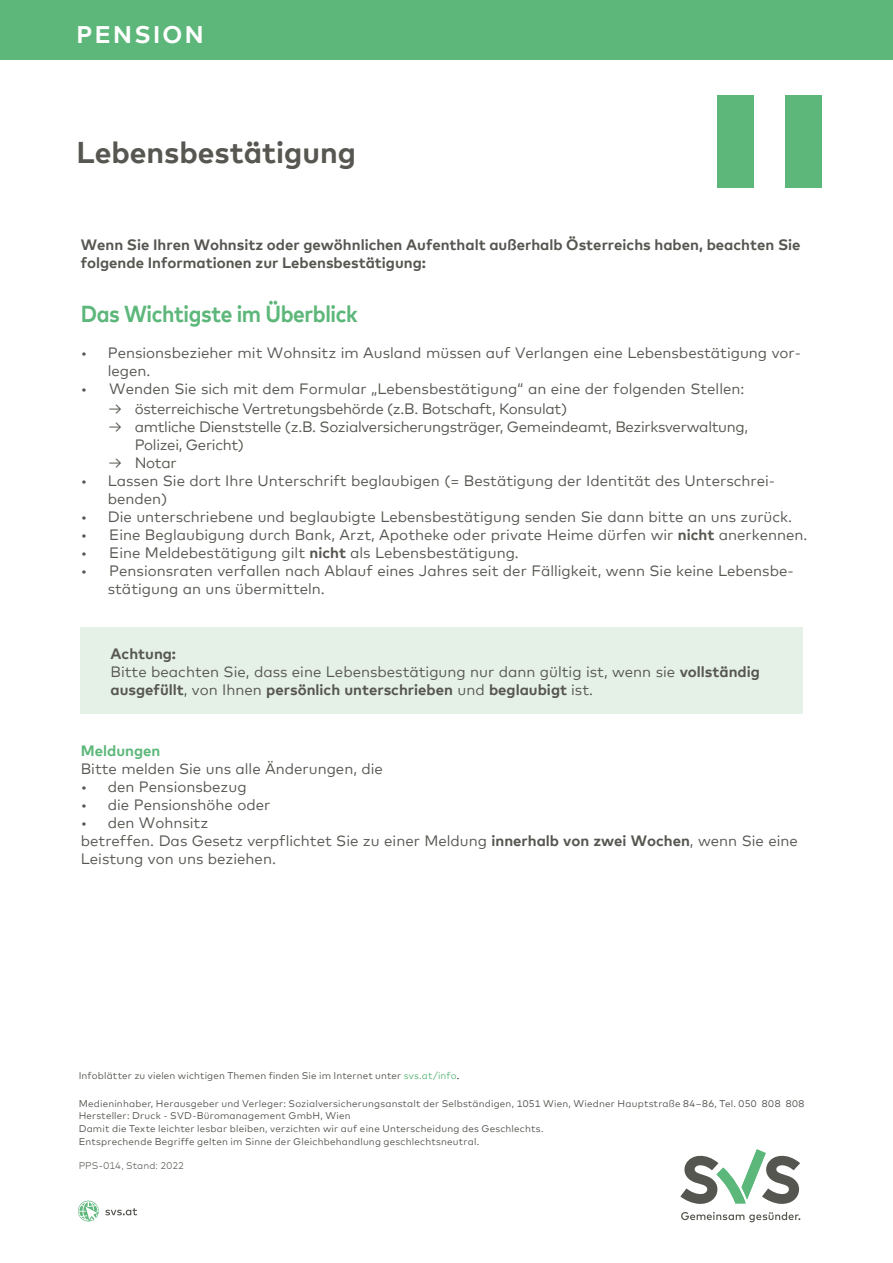
<style>
.page{position:relative;width:893px;height:1263px;background:#fff}
.page>*{position:absolute;margin:0;border:0;box-sizing:border-box;transform-origin:0 0}
.t1{font:700 30px "Mark Offc Pro";color:#575651}
.t2{font:700 24px "Mark Offc Pro";letter-spacing:.1em;color:#fff}
.t3{font:700 23.1px "Mark Offc Pro";letter-spacing:-.02em;color:#5db77a;scale:.91 1}
.t4{font:700 22.5px "Mark Offc Pro";letter-spacing:.1em;color:#fff}
.t5{font:15px/18px "Mark Offc Pro";color:#575651}
.t6{font:15px/18px "Mark Offc Pro";letter-spacing:-.02em;color:#575650}
.t7{font:700 15px/18px "Mark Offc Pro";color:#575651}
.t8{font:700 15px "Mark Offc Pro";color:#5db77a}
.t9{font:9.75px/12.8px "Mark Offc Pro";letter-spacing:.02em;color:#575651}
.t10{font:300 9.75px "Mark Offc Pro";letter-spacing:.005em;color:#575651}
.s1{font-weight:700;color:#575650}
.s2{font-weight:700}
.s3{color:#5db77a}
.s4{color:#000}
</style>
<div class="page">
<div style="left:0;top:0;width:893px;height:60px;background:#5db77a"></div>
<div style="left:785px;top:96px;width:36px;height:92px;background:#5db77a"></div>
<div style="left:718px;top:96px;width:36px;height:92px;background:#5db77a"></div>
<svg style="left:680px;top:1149px;width:120px;height:55px"></svg>
<svg style="left:681px;top:1212px;width:119px;height:10px"></svg>
<svg style="left:78px;top:1201px;width:21px;height:20px"></svg>
<svg style="left:105px;top:1208px;width:32px;height:7px"></svg>
<div style="left:81px;top:627px;width:722px;height:87px;background:#e5f1e7"></div>
<h2 class="t2" style="left:77px;top:16px;width:129px">PENSION</h2>
<h3 class="t4" style="left:85px;top:19px;width:121px">PENSION</h3>
<h1 class="t1" style="left:77px;top:130px;width:281px">Lebensbestätigung</h1>
<p class="t7" style="left:81px;top:234px;width:721px">Wenn Sie Ihren Wohnsitz oder gewöhnlichen Aufenthalt außerhalb Österreichs haben, beachten Sie folgende Informationen zur Lebensbestätigung:</p>
<h3 class="t3" style="left:81px;top:296px;width:306px">Das Wichtigste im Überblick</h3>
<p class="t5" style="left:108px;top:342px;width:695px;text-indent:-27px">• Pensionsbezieher mit Wohnsitz im Ausland müssen auf Verlangen eine Lebensbestätigung vor&shy;legen.</p>
<p class="t5" style="left:81px;top:378px;width:665px">• Wenden Sie sich mit dem Formular „Lebensbestätigung“ an eine der folgenden Stellen:</p>
<p class="t6" style="left:108px;top:399px;width:461px">→ österreichische Vertretungsbehörde (z.B. Botschaft, Konsulat)</p>
<p class="t6" style="left:135px;top:417px;width:615px;text-indent:-27px">→ amtliche Dienststelle (z.B. Sozialversicherungsträger, Gemeindeamt, Bezirksverwaltung,<br>Polizei, Gericht)</p>
<p class="t6" style="left:108px;top:453px;width:70px">→ Notar</p>
<p class="t5" style="left:108px;top:471px;width:669px;text-indent:-27px">• Lassen Sie dort Ihre Unterschrift beglaubigen (= Bestätigung der Identität des Unterschrei&shy;benden)</p>
<p class="t5" style="left:81px;top:507px;width:713px">• Die unterschriebene und beglaubigte Lebensbestätigung senden Sie dann bitte an uns zurück.</p>
<p class="t5" style="left:81px;top:525px;width:728px">• Eine Beglaubigung durch Bank, Arzt, Apotheke oder private Heime dürfen wir <span class="s1">nicht</span> anerkennen.</p>
<p class="t5" style="left:81px;top:543px;width:440px">• Eine Meldebestätigung gilt <span class="s1">nicht</span> als Lebensbestätigung.</p>
<p class="t5" style="left:108px;top:561px;width:687px;text-indent:-27px">• Pensionsraten verfallen nach Ablauf eines Jahres seit der Fälligkeit, wenn Sie keine Lebensbe&shy;stätigung an uns übermitteln.</p>
<p class="t5" style="left:111px;top:643px;width:651px"><span class="s2">Achtung:<br></span>Bitte beachten Sie, dass eine Lebensbestätigung nur dann gültig ist, wenn sie <span class="s1">vollständig ausgefüllt</span>, von Ihnen <span class="s2">persönlich unterschrieben</span> und <span class="s2">beglaubigt</span> ist.</p>
<p class="t8" style="left:81px;top:739px;width:81px">Meldungen</p>
<p class="t5" style="left:81px;top:759px;width:304px">Bitte melden Sie uns alle Änderungen, die</p>
<p class="t5" style="left:81px;top:777px;width:167px">• den Pensionsbezug</p>
<p class="t5" style="left:81px;top:795px;width:191px">• die Pensionshöhe oder</p>
<p class="t5" style="left:81px;top:813px;width:719px">• den Wohnsitz<br>betreffen. Das Gesetz verpflichtet Sie zu einer Meldung <span class="s2">innerhalb von zwei Wochen</span>, wenn Sie eine<br>Leistung von uns beziehen.</p>
<p class="t9" style="left:79px;top:1069px;width:382px">Infoblätter zu vielen wichtigen Themen finden Sie im Internet unter <span class="s3">svs.at/info</span><span class="s4">.</span></p>
<p class="t9" style="left:79px;top:1096px;width:727px">Medieninhaber, Herausgeber und Verleger: Sozialversicherungsanstalt der Selbständigen, 1051 Wien, Wiedner Hauptstraße 84–86, Tel. 050 808 808<br>Hersteller: Druck - SVD-Büromanagement GmbH, Wien<br>Damit die Texte leichter lesbar bleiben, verzichten wir auf eine Unterscheidung des Geschlechts.<br>Entsprechende Begriffe gelten im Sinne der Gleichbehandlung geschlechtsneutral.</p>
<p class="t10" style="left:79px;top:1158px;width:107px">PPS-014, Stand: 2022</p>
</div>
